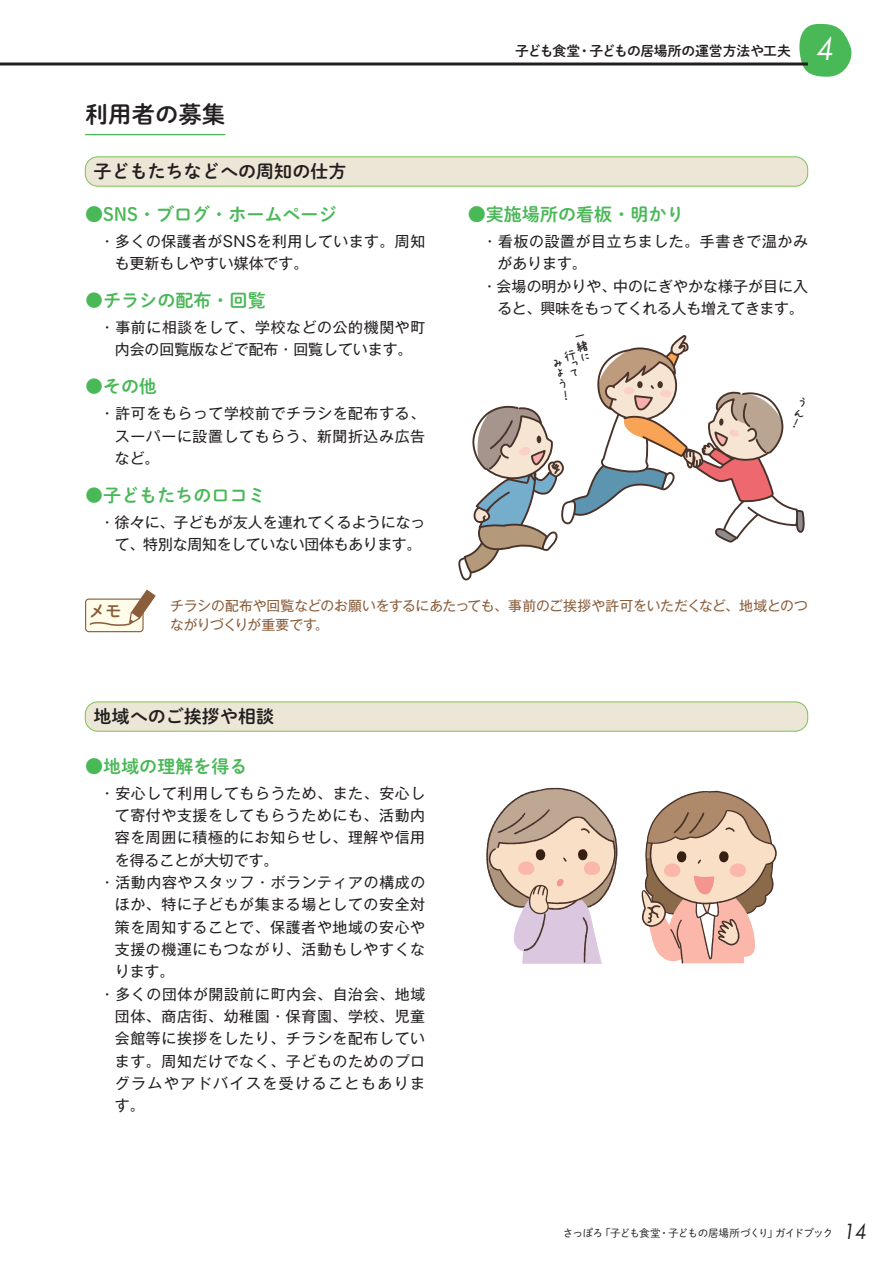
<style>
.page{position:relative;width:893px;height:1263px;background:#fff}
.page>*{position:absolute;margin:0;border:0;box-sizing:border-box;transform-origin:0 0}
.t1{font:italic 31.95px "Century Gothic Pro";color:#fff}
.t2{font:23.4px "Shuei M Go Std B";color:#231f20}
.t3{font:18px "Shuei M Go Std B";color:#49b857}
.t4{font:18px "Shuei M Go Std B";color:#231f20}
.t5{font:16.2px "Shuei M Go Std B";color:#8a5d3b}
.t6{font:14.85px/22.4px "Gothic MB101 Pro";letter-spacing:.045em;color:#231f20}
.t7{font:14.85px/22.4px "Gothic MB101 Pro";letter-spacing:-.01em;color:#231f20;text-align:right}
.t8{font:14.85px "Gothic MB101 Pro";letter-spacing:.01em;color:#231f20}
.t9{font:14.85px "Gothic MB101 Pro";letter-spacing:-.015em;color:#231f20}
.t10{font:14.85px "Gothic MB101 Pro";letter-spacing:.105em;color:#231f20}
.t11{font:14.85px "Gothic MB101 Pro";color:#231f20}
.t12{font:13.8px/19.2px "Gothic MB101 Pro";letter-spacing:-.015em;color:#8a5d3b}
.t13{font:13.8px "Shuei M Go Std B";letter-spacing:-.02em;color:#231f20}
.t14{font:13.8px/11.2px "apricot Japanesefont";color:#231f20;text-align:justify}
.t15{font:10.65px "Shuei M Go Std L";letter-spacing:-.085em;color:#231f20}
.s1{font-family:"Gothic MB101 Pro"}
.s2{font-family:"Century Gothic Pro";font-style:italic;font-size:21.3px}
</style>
<div class="page">
<svg style="left:641px;top:791px;width:136px;height:173px"></svg>
<svg style="left:486px;top:787px;width:131px;height:177px"></svg>
<svg style="left:798px;top:23px;width:54px;height:54px"></svg>
<hr style="left:0;top:63px;width:808px;height:2px;background:#231f20">
<div style="left:85px;top:157px;width:723px;height:29px;background:#ece6d6;border-radius:13px"></div>
<div style="left:85px;top:157px;width:723px;height:29px;border:1px solid #7cc352;border-radius:13px"></div>
<hr style="left:85px;top:134px;width:140px;height:1px;background:#49b857">
<div style="left:86px;top:599px;width:57px;height:33px;background:#fffde9;border-radius:3px"></div>
<div style="left:85px;top:598px;width:59px;height:34px;border:1px solid #8a5d3b;border-radius:3px"></div>
<svg style="left:88px;top:590px;width:68px;height:38px"></svg>
<div style="left:85px;top:702px;width:723px;height:29px;background:#ece6d6;border-radius:13px"></div>
<div style="left:85px;top:702px;width:723px;height:29px;border:1px solid #7cc352;border-radius:13px"></div>
<svg style="left:458px;top:335px;width:347px;height:246px"></svg>
<h2 class="t2" style="left:85px;top:96px;width:142px">利用者の募集</h2>
<p class="t4" style="left:94px;top:158px;width:254px">子どもたちなどへの周知の仕方</p>
<p class="t3" style="left:85px;top:201px;width:253px"><span class="s1">●</span>SNS・ブログ・ホームページ</p>
<p class="t6" style="left:115px;top:228px;width:312px;text-indent:-15px">・多くの保護者がSNSを利用しています。周知も更新もしやすい媒体です。</p>
<p class="t3" style="left:85px;top:287px;width:182px">●チラシの配布・回覧</p>
<p class="t6" style="left:100px;top:314px;width:327px;text-align:center">・事前に相談をして、学校などの公的機関や町内会の回覧版などで配布・回覧しています。</p>
<p class="t3" style="left:85px;top:373px;width:74px">●その他</p>
<p class="t6" style="left:115px;top:400px;width:312px;text-align:justify;text-indent:-15px">・許可をもらって学校前でチラシを配布する、スーパーに設置してもらう、新聞折込み広告など。</p>
<p class="t3" style="left:85px;top:482px;width:182px">●子どもたちの口コミ</p>
<p class="t7" style="left:100px;top:509px;width:327px">・徐々に、子どもが友人を連れてくるようになって、特別な周知をしていない団体もあります。</p>
<p class="t13" style="left:515px;top:40px;width:277px">子ども食堂・子どもの居場所の運営方法や工夫</p>
<h1 class="t1" style="left:817px;top:30px;width:19px">4</h1>
<p class="t3" style="left:468px;top:201px;width:218px"><span class="s1">●</span>実施場所の看板・明かり</p>
<p class="t6" style="left:483px;top:228px;width:327px">・看板の設置が目立ちました。手書きで温かみ</p>
<p class="t6" style="left:497px;top:250px;width:91px">があります。</p>
<p class="t8" style="left:482px;top:274px;width:327px">・会場の明かりや、中のにぎやかな様子が目に入</p>
<p class="t9" style="left:497px;top:296px;width:308px">ると、興味をもってくれる人も増えてきます。</p>
<p class="t14" style="left:550px;top:358px;width:8px;rotate:-14deg">みよう！</p>
<p class="t5" style="left:89px;top:599px;width:34px">メモ</p>
<p class="t12" style="left:170px;top:594px;width:639px">チラシの配布や回覧などのお願いをするにあたっても、事前のご挨拶や許可をいただくなど、地域とのつながりづくりが重要です。</p>
<p class="t4" style="left:94px;top:703px;width:182px">地域へのご挨拶や相談</p>
<p class="t3" style="left:85px;top:753px;width:164px"><span class="s1">●</span>地域の理解を得る</p>
<p class="t6" style="left:100px;top:780px;width:327px">・安心して利用してもらうため、また、安心し</p>
<p class="t6" style="left:115px;top:802px;width:312px">て寄付や支援をしてもらうためにも、活動内</p>
<p class="t6" style="left:115px;top:824px;width:312px">容を周囲に積極的にお知らせし、理解や信用</p>
<p class="t11" style="left:115px;top:848px;width:165px">を得ることが大切です。</p>
<p class="t6" style="left:100px;top:869px;width:327px">・活動内容やスタッフ・ボランティアの構成の</p>
<p class="t6" style="left:115px;top:891px;width:312px">ほか、特に子どもが集まる場としての安全対</p>
<p class="t6" style="left:115px;top:914px;width:312px">策を周知することで、保護者や地域の安心や</p>
<p class="t6" style="left:115px;top:936px;width:312px">支援の機運にもつながり、活動もしやすくな</p>
<p class="t6" style="left:115px;top:958px;width:61px">ります。</p>
<p class="t6" style="left:100px;top:981px;width:327px">・多くの団体が開設前に町内会、自治会、地域</p>
<p class="t6" style="left:115px;top:1003px;width:312px">団体、商店街、幼稚園・保育園、学校、児童</p>
<p class="t6" style="left:115px;top:1025px;width:312px">会館等に挨拶をしたり、チラシを配布してい</p>
<p class="t6" style="left:115px;top:1048px;width:312px">ます。周知だけでなく、子どものためのプロ</p>
<p class="t10" style="left:115px;top:1071px;width:312px">グラムやアドバイスを受けることもありま</p>
<p class="t6" style="left:115px;top:1092px;width:31px">す。</p>
<p class="t15" style="left:563px;top:1225px;width:306px">さっぽろ「子ども食堂・子どもの居場所づくり」ガイドブック <span class="s2">14</span></p>
</div>
